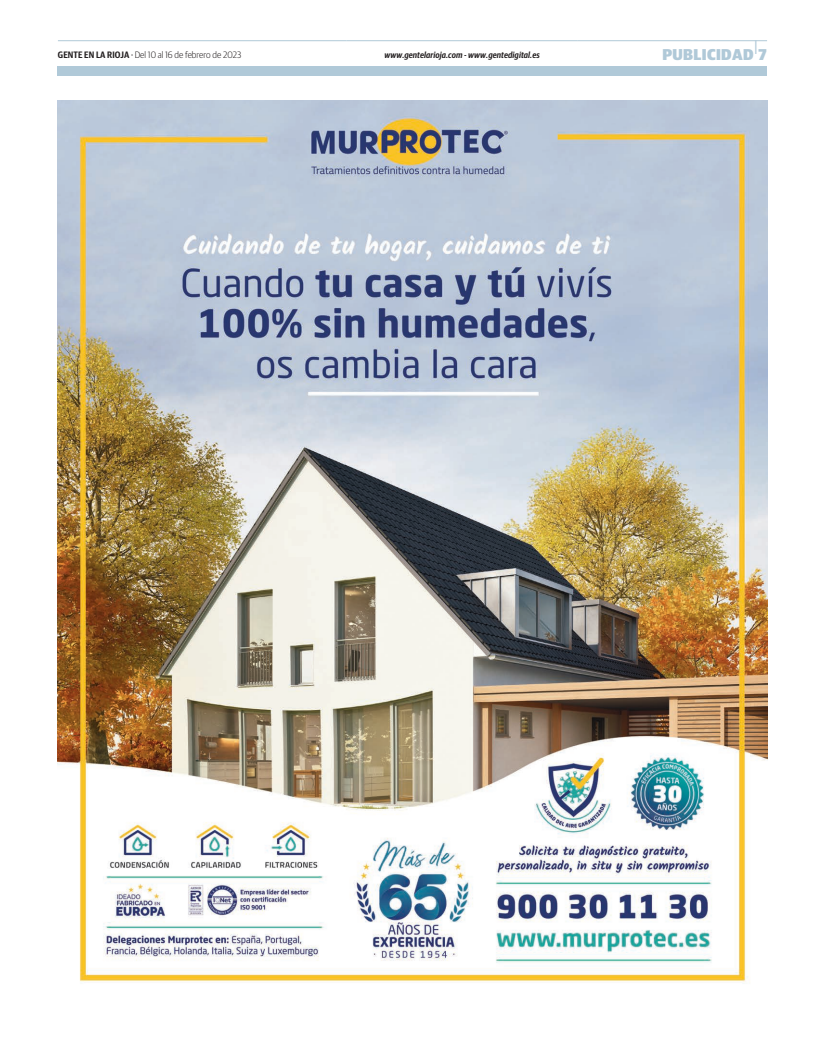
<style>
.page{position:relative;width:823px;height:1049px;background:#fff}
.page>*{position:absolute;margin:0;border:0;box-sizing:border-box;transform-origin:0 0}
.t1{font:900 15.7px "Guardian Sans Narrow";letter-spacing:.025em;color:#b0c9d8}
.t2{font:300 9.3px "Guardian Sans Narrow";color:#231f20}
.t3{font:italic 600 8.8px "Guardian Sans Cond";letter-spacing:.01em;color:#231f20}
.s1{font-family:"Guardian Sans Cond";font-weight:600}
.s2{font-family:"Guardian Sans Cond";font-weight:500}
</style>
<div class="page">
<div style="left:58px;top:66px;width:708px;height:10px;background:#b0c9d8"></div>
<hr style="left:58px;top:40px;width:288px;height:1px;background:#b0c9d8">
<hr style="left:346px;top:40px;width:231px;height:1px;background:#b0c9d8">
<hr style="left:577px;top:40px;width:189px;height:1px;background:#b0c9d8">
<img style="left:58px;top:100px;width:708px;height:882px">
<p class="t2" style="left:58px;top:48px;width:185px"><span class="s1">GENTE EN LA RIOJA</span> <span class="s2">·</span> Del 10 al 16 de febrero de 2023</p>
<p class="t3" style="left:384px;top:48px;width:157px">www.gentelarioja.com - www.gentedigital.es</p>
<h1 class="t1" style="left:662px;top:43px;width:106px">PUBLICIDAD<sup>|</sup>7</h1>
</div>
